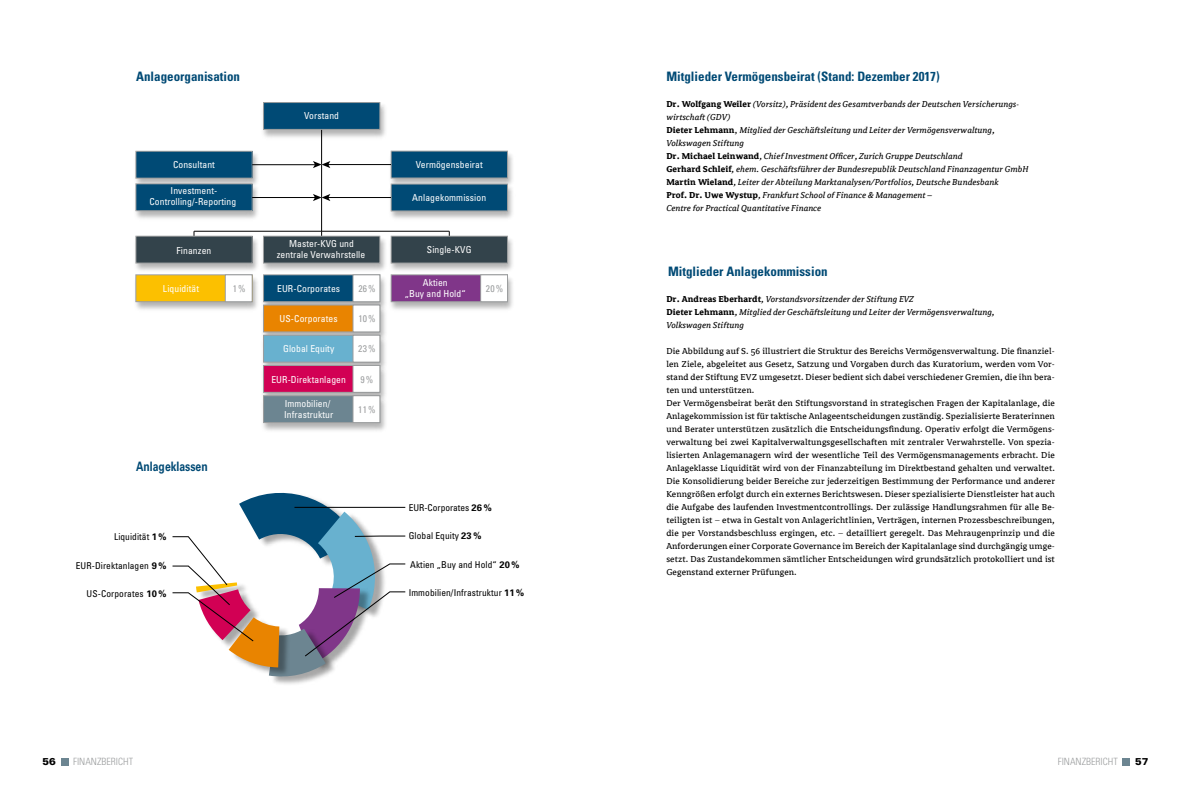
<style>
.page{position:relative;width:1191px;height:794px;background:#fff}
.page>*{position:absolute;margin:0;border:0;box-sizing:border-box;transform-origin:0 0}
.t1{font:700 condensed 13px "Univers";color:#004a75}
.t2{font:700 13px "Univers LTCYR";color:#004a75;scale:.8 1}
.t3{font:300 condensed 10px "Univers";color:#9c9e9f}
.t4{font:900 10px "Univers";color:#000}
.t5{font:condensed 9.6px/11.5px "Univers";letter-spacing:.01em;color:#fff;text-align:center}
.t6{font:condensed 9.6px "Univers";letter-spacing:.01em;color:#9c9e9f}
.t7{font:9.5px/13px "Avance";letter-spacing:.01em;color:#000}
.t8{font:italic 9.5px/13px "Avance";letter-spacing:.01em;color:#000}
.t9{font:condensed 9.4px "Univers";letter-spacing:.01em;color:#000}
.s1{font-weight:700;font-stretch:normal}
.s2{font-weight:700;font-style:normal}
.s3{font-style:normal}
.s4{font-weight:900;font-stretch:normal;color:#000}
</style>
<div class="page">
<div style="left:61px;top:758px;width:7px;height:7px;background:#6c8591"></div>
<div style="left:1122px;top:758px;width:8px;height:7px;background:#6c8591"></div>
<img style="left:273px;top:678px;width:46px;height:6px">
<svg style="left:172px;top:492px;width:234px;height:186px"></svg>
<hr style="left:321px;top:126px;width:1px;height:137px;background:#000">
<img style="left:380px;top:275px;width:6px;height:27px">
<div style="left:263px;top:275px;width:117px;height:27px;background:#004a75"></div>
<div style="left:263px;top:275px;width:117px;height:27px;border:1px solid #9c9e9f"></div>
<div style="left:353px;top:275px;width:27px;height:27px;background:#fff"></div>
<div style="left:353px;top:275px;width:27px;height:27px;border:1px solid #9c9e9f"></div>
<img style="left:135px;top:275px;width:122px;height:35px">
<div style="left:136px;top:275px;width:116px;height:27px;background:#fcc000"></div>
<div style="left:136px;top:275px;width:116px;height:27px;border:1px solid #9c9e9f"></div>
<div style="left:225px;top:275px;width:27px;height:27px;background:#fff"></div>
<div style="left:225px;top:275px;width:27px;height:27px;border:1px solid #9c9e9f"></div>
<img style="left:390px;top:275px;width:123px;height:35px">
<div style="left:391px;top:275px;width:116px;height:27px;background:#803689"></div>
<div style="left:391px;top:275px;width:117px;height:27px;border:1px solid #9c9e9f"></div>
<div style="left:480px;top:275px;width:27px;height:27px;background:#fff"></div>
<div style="left:480px;top:275px;width:27px;height:27px;border:1px solid #9c9e9f"></div>
<img style="left:263px;top:302px;width:123px;height:31px">
<div style="left:263px;top:305px;width:117px;height:27px;background:#e98400"></div>
<div style="left:353px;top:305px;width:27px;height:27px;background:#fff"></div>
<div style="left:353px;top:305px;width:27px;height:27px;border:1px solid #9c9e9f"></div>
<img style="left:263px;top:333px;width:123px;height:30px">
<div style="left:263px;top:335px;width:117px;height:27px;background:#68b1cf"></div>
<div style="left:263px;top:335px;width:117px;height:27px;border:1px solid #9c9e9f"></div>
<div style="left:353px;top:335px;width:27px;height:27px;background:#fff"></div>
<div style="left:353px;top:335px;width:27px;height:27px;border:1px solid #9c9e9f"></div>
<img style="left:263px;top:363px;width:123px;height:30px">
<div style="left:263px;top:365px;width:117px;height:27px;background:#d20054"></div>
<div style="left:263px;top:365px;width:117px;height:27px;border:1px solid #9c9e9f"></div>
<div style="left:353px;top:365px;width:27px;height:27px;background:#fff"></div>
<div style="left:353px;top:365px;width:27px;height:27px;border:1px solid #9c9e9f"></div>
<img style="left:263px;top:393px;width:123px;height:38px">
<div style="left:263px;top:396px;width:117px;height:26px;background:#6c8591"></div>
<div style="left:263px;top:395px;width:117px;height:28px;border:1px solid #9c9e9f"></div>
<div style="left:353px;top:396px;width:27px;height:26px;background:#fff"></div>
<div style="left:353px;top:395px;width:27px;height:28px;border:1px solid #9c9e9f"></div>
<img style="left:263px;top:102px;width:123px;height:39px">
<div style="left:263px;top:103px;width:117px;height:26px;background:#004a75"></div>
<div style="left:263px;top:102px;width:117px;height:28px;border:1px solid #9c9e9f"></div>
<img style="left:135px;top:150px;width:127px;height:31px">
<div style="left:136px;top:151px;width:116px;height:27px;background:#004a75"></div>
<div style="left:136px;top:151px;width:116px;height:27px;border:1px solid #9c9e9f"></div>
<img style="left:386px;top:150px;width:127px;height:32px">
<div style="left:391px;top:151px;width:116px;height:27px;background:#004a75"></div>
<div style="left:391px;top:151px;width:117px;height:27px;border:1px solid #9c9e9f"></div>
<img style="left:135px;top:181px;width:124px;height:38px">
<div style="left:136px;top:184px;width:116px;height:27px;background:#004a75"></div>
<div style="left:136px;top:184px;width:116px;height:27px;border:1px solid #9c9e9f"></div>
<img style="left:262px;top:234px;width:124px;height:41px">
<div style="left:263px;top:236px;width:117px;height:27px;background:#33434b"></div>
<div style="left:263px;top:236px;width:117px;height:27px;border:1px solid #9c9e9f"></div>
<img style="left:390px;top:182px;width:123px;height:37px">
<div style="left:391px;top:184px;width:116px;height:27px;background:#004a75"></div>
<img style="left:135px;top:234px;width:123px;height:41px">
<div style="left:136px;top:236px;width:116px;height:27px;background:#33434b"></div>
<div style="left:136px;top:236px;width:116px;height:27px;border:1px solid #9c9e9f"></div>
<img style="left:390px;top:234px;width:123px;height:41px">
<div style="left:391px;top:236px;width:116px;height:27px;background:#33434b"></div>
<div style="left:391px;top:236px;width:117px;height:27px;border:1px solid #9c9e9f"></div>
<hr style="left:194px;top:231px;width:255px;height:1px;background:#000">
<hr style="left:252px;top:197px;width:63px;height:1px;background:#000">
<hr style="left:252px;top:164px;width:63px;height:1px;background:#000">
<hr style="left:328px;top:164px;width:63px;height:1px;background:#000">
<svg style="left:313px;top:161px;width:17px;height:7px"></svg>
<hr style="left:328px;top:197px;width:63px;height:1px;background:#000">
<svg style="left:313px;top:194px;width:17px;height:7px"></svg>
<h1 class="t1" style="left:136px;top:68px;width:105px">Anlageorganisation</h1>
<p class="t5" style="left:304px;top:110px;width:36px">Vorstand</p>
<p class="t5" style="left:173px;top:159px;width:43px">Consultant</p>
<p class="t5" style="left:416px;top:159px;width:69px">Vermögensbeirat</p>
<p class="t5" style="left:149px;top:184px;width:88px">Investment-<br>Controlling/-Reporting</p>
<p class="t5" style="left:412px;top:192px;width:75px">Anlagekommission</p>
<p class="t5" style="left:277px;top:237px;width:90px">Master-KVG und zentrale Verwahrstelle</p>
<p class="t5" style="left:177px;top:244px;width:36px">Finanzen</p>
<p class="t5" style="left:427px;top:244px;width:46px">Single-KVG</p>
<p class="t5" style="left:163px;top:282px;width:38px">Liquidität</p>
<p class="t6" style="left:233px;top:282px;width:14px">1%</p>
<p class="t5" style="left:277px;top:282px;width:65px">EUR-Corporates</p>
<p class="t6" style="left:358px;top:282px;width:19px">26%</p>
<p class="t5" style="left:405px;top:276px;width:62px">Aktien<br>„Buy and Hold“</p>
<p class="t6" style="left:486px;top:282px;width:19px">20%</p>
<p class="t5" style="left:279px;top:313px;width:60px">US-Corporates</p>
<p class="t6" style="left:358px;top:313px;width:19px">10%</p>
<p class="t5" style="left:283px;top:343px;width:53px">Global Equity</p>
<p class="t6" style="left:358px;top:343px;width:19px">23%</p>
<p class="t5" style="left:271px;top:373px;width:76px">EUR-Direktanlagen</p>
<p class="t6" style="left:360px;top:373px;width:14px">9%</p>
<p class="t5" style="left:284px;top:397px;width:51px;text-align:left">Immobilien/<br>Infrastruktur</p>
<p class="t6" style="left:358px;top:403px;width:19px">11%</p>
<h1 class="t2" style="left:136px;top:459px;width:91px">Anlageklassen</h1>
<p class="t9" style="left:114px;top:531px;width:54px">Liquidität <span class="s1">1%</span></p>
<p class="t9" style="left:76px;top:559px;width:92px">EUR-Direktanlagen <span class="s1">9%</span></p>
<p class="t9" style="left:87px;top:587px;width:81px">US-Corporates <span class="s1">10%</span></p>
<p class="t9" style="left:409px;top:502px;width:85px">EUR-Corporates <span class="s1">26%</span></p>
<p class="t9" style="left:409px;top:530px;width:74px">Global Equity <span class="s1">23%</span></p>
<p class="t9" style="left:410px;top:558px;width:111px">Aktien „Buy and Hold“ <span class="s1">20%</span></p>
<p class="t9" style="left:409px;top:586px;width:117px">Immobilien/Infrastruktur <span class="s1">11%</span></p>
<h1 class="t1" style="left:666px;top:68px;width:275px">Mitglieder Vermögensbeirat (Stand: Dezember 2017)</h1>
<p class="t8" style="left:666px;top:98px;width:363px"><span class="s2">Dr. Wolfgang Weiler</span> (Vorsitz), Präsident des Gesamtverbands der Deutschen Versicherungs&shy;wirtschaft (GDV)<br><span class="s2">Dieter Lehmann</span><span class="s3">,</span> Mitglied der Geschäftsleitung und Leiter der Vermögensverwaltung, Volkswagen Stiftung<br><span class="s2">Dr. Michael Leinwand</span>, Chief Investment Officer, Zurich Gruppe Deutschland<br><span class="s2">Gerhard Schleif</span>, ehem. Geschäftsführer der Bundesrepublik Deutschland Finanzagentur GmbH <span class="s2">Martin Wieland</span>, Leiter der Abteilung Marktanalysen/Portfolios, Deutsche Bundesbank<br><span class="s2">Prof. Dr. Uwe Wystup</span>, Frankfurt School of Finance &amp; Management –<br>Centre for Practical Quantitative Finance</p>
<h1 class="t1" style="left:668px;top:263px;width:161px">Mitglieder Anlagekommission</h1>
<p class="t8" style="left:666px;top:293px;width:330px"><span class="s2">Dr. Andreas Eberhardt</span>, Vorstandsvorsitzender der Stiftung EVZ<br><span class="s2">Dieter Lehmann</span>, Mitglied der Geschäftsleitung und Leiter der Vermögensverwaltung,<br>Volkswagen Stiftung</p>
<p class="t7" style="left:666px;top:345px;width:390px">Die Abbildung auf S. 56 illustriert die Struktur des Bereichs Vermögensverwaltung. Die finanziel&shy;len Ziele, abgeleitet aus Gesetz, Satzung und Vorgaben durch das Kuratorium, werden vom Vor&shy;stand der Stiftung EVZ umgesetzt. Dieser bedient sich dabei verschiedener Gremien, die ihn bera&shy;ten und unterstützen.<br>Der Vermögensbeirat berät den Stiftungsvorstand in strategischen Fragen der Kapitalanlage, die Anlagekommission ist für taktische Anlageentscheidungen zuständig. Spezialisierte Beraterinnen und Berater unterstützen zusätzlich die Entscheidungsfindung. Operativ erfolgt die Vermögens&shy;verwaltung bei zwei Kapitalverwaltungsgesellschaften mit zentraler Verwahrstelle. Von spezia&shy;lisierten Anlagemanagern wird der wesentliche Teil des Vermögensmanagements erbracht. Die Anlageklasse Liquidität wird von der Finanzabteilung im Direktbestand gehalten und verwaltet.<br>Die Konsolidierung beider Bereiche zur jederzeitigen Bestimmung der Performance und anderer Kenngrößen erfolgt durch ein externes Berichtswesen. Dieser spezialisierte Dienstleister hat auch die Aufgabe des laufenden Investmentcontrollings. Der zulässige Handlungsrahmen für alle Be&shy;teiligten ist – etwa in Gestalt von Anlagerichtlinien, Verträgen, internen Prozessbeschreibungen, die per Vorstandsbeschluss ergingen, etc. – detailliert geregelt. Das Mehraugenprinzip und die Anforderungen einer Corporate Governance im Bereich der Kapitalanlage sind durchgängig umge&shy;setzt. Das Zustandekommen sämtlicher Entscheidungen wird grundsätzlich protokolliert und ist Gegenstand externer Prüfungen.</p>
<p class="t3" style="left:43px;top:755px;width:32px"><span class="s4">56</span> FINANZBERICHT</p>
<p class="t3" style="left:1057px;top:756px;width:6px">FINANZBERICHT</p>
<p class="t4" style="left:1135px;top:755px;width:15px">57</p>
</div>
